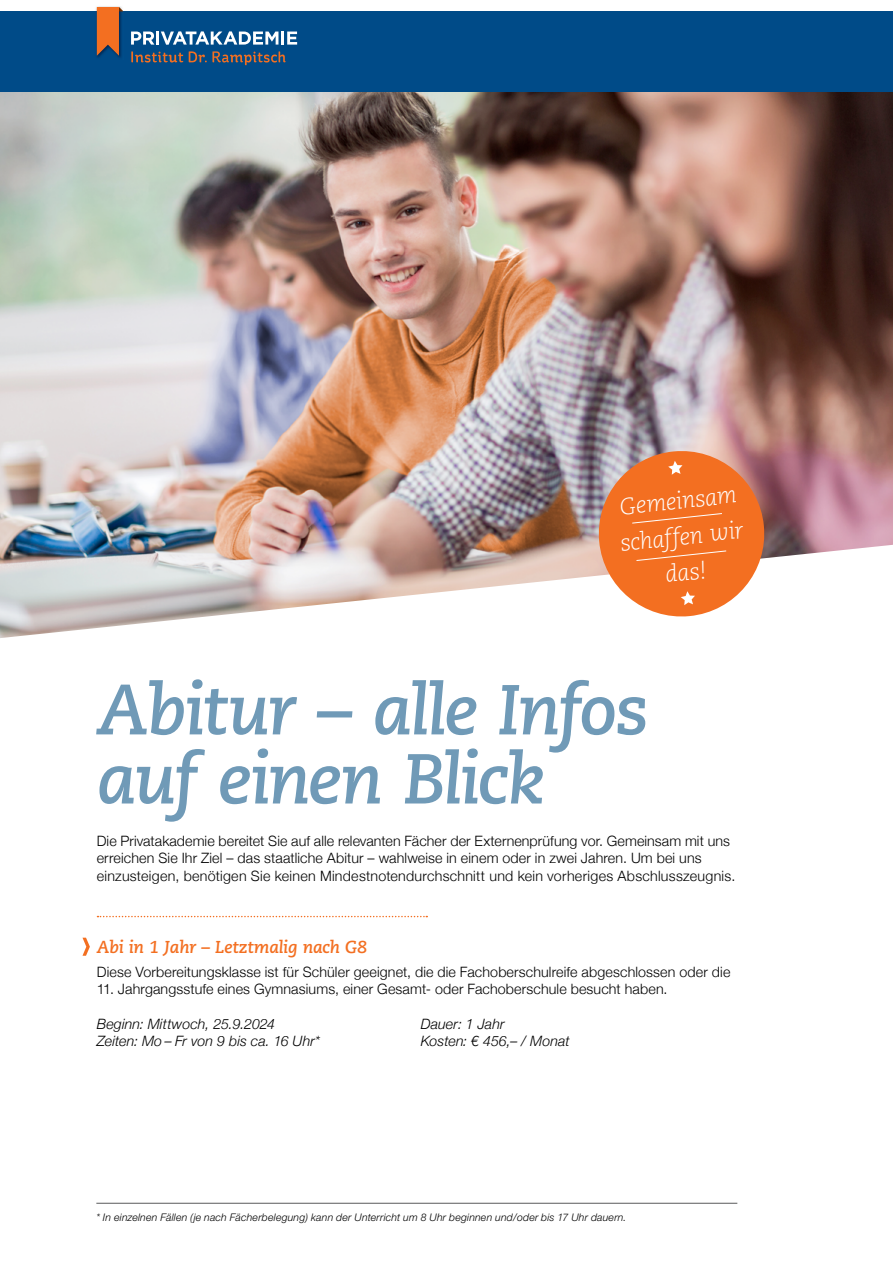
<style>
.page{position:relative;width:893px;height:1263px;background:#fff}
.page>*{position:absolute;margin:0;border:0;box-sizing:border-box;transform-origin:0 0}
.t1{font:italic 700 70.5px/69.2px "Caecilia LT Std";letter-spacing:-.035em;color:#709ab7}
.t2{font:italic 300 23.25px/36px "Caecilia LT Std";color:#fff;text-align:center}
.t3{font:italic 700 17.25px "Caecilia LT Std";letter-spacing:-.015em;color:#f36f21}
.t4{font:300 14.25px/17.5px "Helvetica Neue";letter-spacing:.01em;color:#000}
.t5{font:italic 300 14.25px "Helvetica Neue";letter-spacing:.005em;color:#000}
.t6{font:italic 300 10.5px "Helvetica Neue CE";letter-spacing:.02em;color:#000}
</style>
<div class="page">
<img style="left:0;top:92px;width:893px;height:546px">
<svg style="left:595px;top:447px;width:173px;height:173px;background:#ea8852"></svg>
<svg style="left:97px;top:916px;width:330px;height:1px"></svg>
<div style="left:0;top:11px;width:893px;height:81px;background:#004b88"></div>
<svg style="left:131px;top:31px;width:166px;height:14px"></svg>
<img style="left:96px;top:6px;width:25px;height:52px">
<svg style="left:97px;top:7px;width:26px;height:49px"></svg>
<svg style="left:131px;top:51px;width:52px;height:12px"></svg>
<svg style="left:189px;top:51px;width:97px;height:14px"></svg>
<hr style="left:96px;top:1203px;width:641px;height:1px;background:#58595b">
<svg style="left:82px;top:938px;width:8px;height:18px"></svg>
<h2 class="t2" style="left:615px;top:490px;width:125px;rotate:-6deg">Gemeinsam schaffen wir das!</h2>
<h1 class="t1" style="left:97px;top:677px;width:553px">Abitur – alle Infos auf einen Blick</h1>
<p class="t4" style="left:97px;top:831px;width:640px">Die Privatakademie bereitet Sie auf alle relevanten Fächer der Externenprüfung vor. Gemeinsam mit uns erreichen Sie Ihr Ziel – das staatliche Abitur – wahlweise in einem oder in zwei Jahren. Um bei uns einzusteigen, benötigen Sie keinen Mindestnotendurchschnitt und kein vorheriges Abschlusszeugnis.</p>
<p class="t3" style="left:97px;top:937px;width:272px">Abi in 1 Jahr – Letztmalig nach G8</p>
<p class="t4" style="left:97px;top:962px;width:635px">Diese Vorbereitungsklasse ist für Schüler geeignet, die die Fachoberschulreife abgeschlossen oder die</p>
<p class="t4" style="left:97px;top:979px;width:572px">11. Jahrgangsstufe eines Gymnasiums, einer Gesamt- oder Fachoberschule besucht haben.</p>
<p class="t5" style="left:97px;top:1012px;width:180px">Beginn: Mittwoch, 25.9.2024</p>
<p class="t5" style="left:421px;top:1012px;width:85px">Dauer: 1 Jahr</p>
<p class="t5" style="left:97px;top:1029px;width:225px">Zeiten: Mo – Fr von 9 bis ca. 16 Uhr*</p>
<p class="t5" style="left:421px;top:1029px;width:150px">Kosten: € 456,– / Monat</p>
<p class="t6" style="left:96px;top:1211px;width:532px">* In einzelnen Fällen (je nach Fächerbelegung) kann der Unterricht um 8 Uhr beginnen und/oder bis 17 Uhr dauern.</p>
</div>
